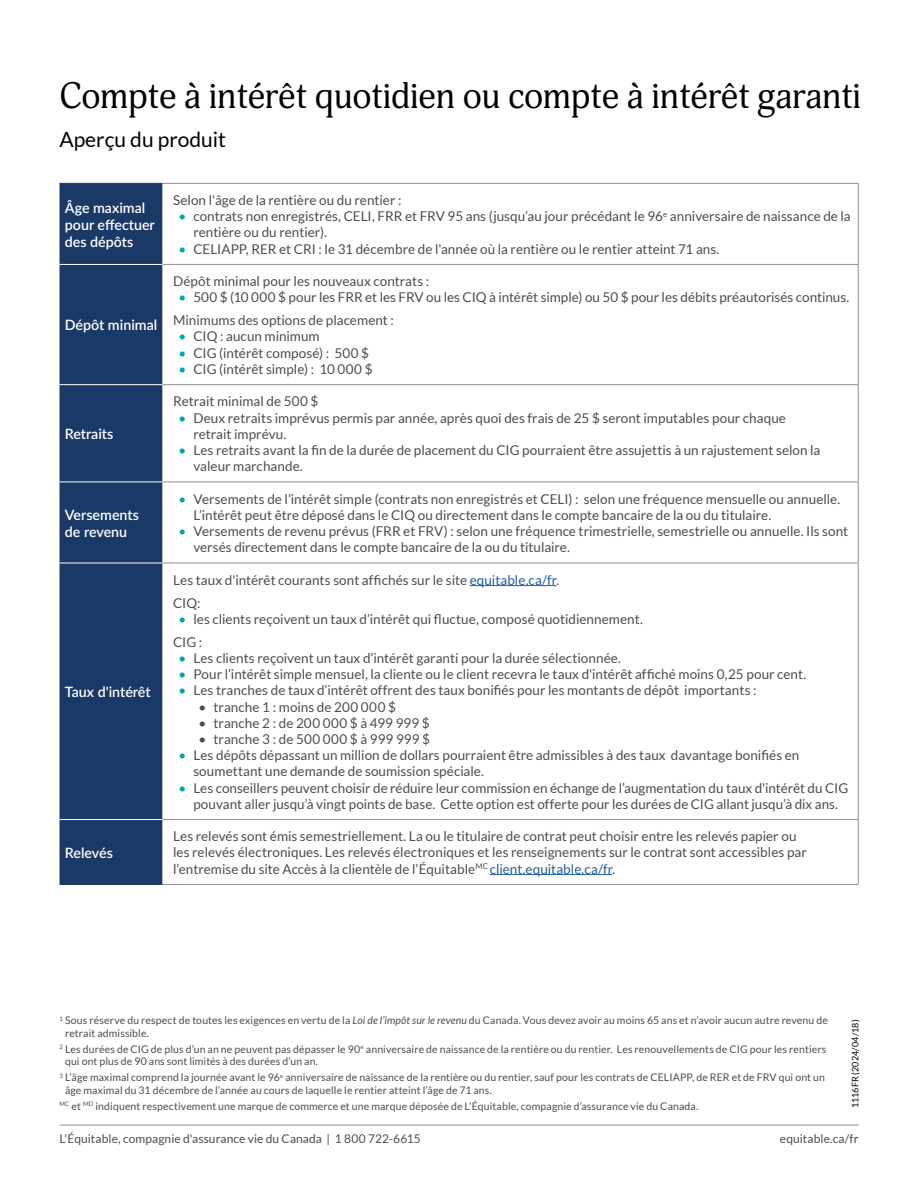
<style>
.page{position:relative;width:918px;height:1188px;background:#fff}
.page>*{position:absolute;margin:0;border:0;box-sizing:border-box;transform-origin:0 0}
.t1{font:36px "Adonis";letter-spacing:-.01em;color:#000}
.t2{font:21px "Lato";color:#000}
.t3{font:600 14.25px/17.1px "Lato";color:#fff}
.t4{font:13.5px/16.2px "Lato";color:#4d4d4e}
.t5{font:12px "Lato";letter-spacing:.01em;color:#4d4d4e}
.t6{font:10.5px/12.6px "Lato";letter-spacing:.01em;color:#4d4d4e}
.t7{font:9px "Lato";letter-spacing:.01em;color:#000}
.s1{color:#00a4ac}
.s2{color:#215e9e}
.s3{font-style:italic}
</style>
<div class="page">
<hr style="left:59px;top:1125px;width:800px;height:1px;background:#959190">
<div style="left:59px;top:184px;width:103px;height:700px;background:#1b3966"></div>
<hr style="left:162px;top:183px;width:697px;height:1px;background:#959191">
<hr style="left:858px;top:184px;width:1px;height:80px;background:#959191">
<hr style="left:162px;top:264px;width:697px;height:1px;background:#959191">
<hr style="left:858px;top:265px;width:1px;height:119px;background:#959191">
<hr style="left:162px;top:384px;width:697px;height:1px;background:#959191">
<hr style="left:858px;top:385px;width:1px;height:97px;background:#959191">
<hr style="left:162px;top:482px;width:697px;height:1px;background:#959191">
<hr style="left:858px;top:482px;width:1px;height:81px;background:#959191">
<hr style="left:162px;top:563px;width:697px;height:1px;background:#959191">
<hr style="left:858px;top:563px;width:1px;height:256px;background:#959191">
<hr style="left:162px;top:819px;width:697px;height:1px;background:#959191">
<hr style="left:858px;top:820px;width:1px;height:64px;background:#959191">
<hr style="left:162px;top:884px;width:697px;height:1px;background:#959191">
<hr style="left:59px;top:884px;width:103px;height:1px;background:#1b3966">
<hr style="left:59px;top:264px;width:103px;height:1px;background:#fff">
<hr style="left:59px;top:384px;width:103px;height:1px;background:#fff">
<hr style="left:59px;top:482px;width:103px;height:1px;background:#fff">
<hr style="left:59px;top:563px;width:103px;height:1px;background:#fff">
<hr style="left:59px;top:819px;width:103px;height:1px;background:#fff">
<hr style="left:59px;top:183px;width:103px;height:1px;background:#1b3966">
<hr style="left:470px;top:585px;width:87px;height:1px;background:#215e9e">
<hr style="left:490px;top:874px;width:122px;height:1px;background:#215e9e">
<h1 class="t1" style="left:59px;top:75px;width:803px">Compte à intérêt quotidien ou compte à intérêt garanti</h1>
<h2 class="t2" style="left:59px;top:128px;width:168px">Aperçu du produit</h2>
<p class="t3" style="left:65px;top:198px;width:91px">Âge maximal pour effectuer des dépôts</p>
<p class="t4" style="left:173px;top:192px;width:230px">Selon l'âge de la rentière ou du rentier :</p>
<p class="t4" style="left:193px;top:208px;width:659px;text-indent:-15px"><span class="s1">•</span> contrats non enregistrés, CELI, FRR et FRV 95 ans (jusqu’au jour précédant le 96<sup>e</sup> anniversaire de naissance de la rentière ou du rentier).</p>
<p class="t4" style="left:178px;top:241px;width:543px"><span class="s1">•</span> CELIAPP, RER et CRI : le 31 décembre de l'année où la rentière ou le rentier atteint 71 ans.</p>
<p class="t3" style="left:65px;top:316px;width:94px">Dépôt minimal</p>
<p class="t3" style="left:65px;top:425px;width:50px">Retraits</p>
<p class="t3" style="left:65px;top:505px;width:75px">Versements de revenu</p>
<p class="t3" style="left:65px;top:683px;width:87px">Taux d'intérêt</p>
<p class="t3" style="left:65px;top:843px;width:50px">Relevés</p>
<p class="t4" style="left:173px;top:273px;width:258px">Dépôt minimal pour les nouveaux contrats :</p>
<p class="t4" style="left:173px;top:286px;width:678px;line-height:23px;text-indent:5px"><span class="s1">•</span> 500 $ (10 000 $ pour les FRR et les FRV ou les CIQ à intérêt simple) ou 50 $ pour les débits préautorisés continus.<br>Minimums des options de placement :</p>
<p class="t4" style="left:178px;top:328px;width:143px"><span class="s1">•</span> CIQ : aucun minimum</p>
<p class="t4" style="left:178px;top:345px;width:192px"><span class="s1">•</span> CIG (intérêt composé) : 500 $</p>
<p class="t4" style="left:178px;top:361px;width:196px"><span class="s1">•</span> CIG (intérêt simple) : 10 000 $</p>
<p class="t4" style="left:173px;top:393px;width:147px">Retrait minimal de 500 $</p>
<p class="t4" style="left:193px;top:409px;width:594px;text-indent:-15px"><span class="s1">•</span> Deux retraits imprévus permis par année, après quoi des frais de 25 $ seront imputables pour chaque retrait imprévu.</p>
<p class="t4" style="left:193px;top:442px;width:629px;text-indent:-15px"><span class="s1">•</span> Les retraits avant la fin de la durée de placement du CIG pourraient être assujettis à un rajustement selon la valeur marchande.</p>
<p class="t4" style="left:193px;top:491px;width:648px;text-indent:-15px"><span class="s1">•</span> Versements de l’intérêt simple (contrats non enregistrés et CELI) : selon une fréquence mensuelle ou annuelle.<br>L’intérêt peut être déposé dans le CIQ ou directement dans le compte bancaire de la ou du titulaire.</p>
<p class="t4" style="left:193px;top:523px;width:656px;text-indent:-15px"><span class="s1">•</span> Versements de revenu prévus (FRR et FRV) : selon une fréquence trimestrielle, semestrielle ou annuelle. Ils sont versés directement dans le compte bancaire de la ou du titulaire.</p>
<p class="t4" style="left:173px;top:568px;width:388px;line-height:23px">Les taux d'intérêt courants sont affichés sur le site <span class="s2">equitable.ca/fr</span>.<br>CIQ:</p>
<p class="t4" style="left:173px;top:607px;width:471px;line-height:23px;text-indent:5px"><span class="s1">•</span> les clients reçoivent un taux d’intérêt qui fluctue, composé quotidiennement.<br>CIG :</p>
<p class="t4" style="left:178px;top:650px;width:444px"><span class="s1">•</span> Les clients reçoivent un taux d’intérêt garanti pour la durée sélectionnée.</p>
<p class="t4" style="left:178px;top:666px;width:629px"><span class="s1">•</span> Pour l’intérêt simple mensuel, la cliente ou le client recevra le taux d'intérêt affiché moins 0,25 pour cent.</p>
<p class="t4" style="left:178px;top:682px;width:580px"><span class="s1">•</span> Les tranches de taux d’intérêt offrent des taux bonifiés pour les montants de dépôt importants :</p>
<p class="t4" style="left:199px;top:698px;width:199px">• tranche 1 : moins de 200 000 $</p>
<p class="t4" style="left:199px;top:715px;width:233px">• tranche 2 : de 200 000 $ à 499 999 $</p>
<p class="t4" style="left:199px;top:731px;width:233px">• tranche 3 : de 500 000 $ à 999 999 $</p>
<p class="t4" style="left:193px;top:747px;width:608px;text-indent:-15px"><span class="s1">•</span> Les dépôts dépassant un million de dollars pourraient être admissibles à des taux davantage bonifiés en soumettant une demande de soumission spéciale.</p>
<p class="t4" style="left:178px;top:779px;width:671px;text-align:center"><span class="s1">•</span> Les conseillers peuvent choisir de réduire leur commission en échange de l’augmentation du taux d'intérêt du CIG pouvant aller jusqu’à vingt points de base. Cette option est offerte pour les durées de CIG allant jusqu’à dix ans.</p>
<p class="t4" style="left:173px;top:828px;width:635px">Les relevés sont émis semestriellement. La ou le titulaire de contrat peut choisir entre les relevés papier ou les relevés électroniques. Les relevés électroniques et les renseignements sur le contrat sont accessibles par l’entremise du site Accès à la clientèle de l’Équitable<sup>MC</sup> <span class="s2">client.equitable.ca/fr</span>.</p>
<p class="t6" style="left:65px;top:1014px;width:764px;text-indent:-6px"><sup>1</sup> Sous réserve du respect de toutes les exigences en vertu de la <span class="s3">Loi de l’impôt sur le revenu</span> du Canada. Vous devez avoir au moins 65 ans et n’avoir aucun autre revenu de retrait admissible.</p>
<p class="t6" style="left:65px;top:1043px;width:763px;text-indent:-6px"><sup>2</sup> Les durées de CIG de plus d’un an ne peuvent pas dépasser le 90<sup>e</sup> anniversaire de naissance de la rentière ou du rentier. Les renouvellements de CIG pour les rentiers qui ont plus de 90 ans sont limités à des durées d’un an.</p>
<p class="t6" style="left:65px;top:1071px;width:761px;text-indent:-6px"><sup>3</sup> L’âge maximal comprend la journée avant le 96<sup>e</sup> anniversaire de naissance de la rentière ou du rentier, sauf pour les contrats de CELIAPP, de RER et de FRV qui ont un âge maximal du 31 décembre de l’année au cours de laquelle le rentier atteint l’âge de 71 ans.</p>
<p class="t6" style="left:59px;top:1099px;width:640px"><sup>MC</sup> et <sup>MD</sup> indiquent respectivement une marque de commerce et une marque déposée de L’Équitable, compagnie d’assurance vie du Canada.</p>
<p class="t7" style="left:850px;top:1108px;width:90px;rotate:-90deg">1116FR (2024/04/18)</p>
<p class="t5" style="left:59px;top:1132px;width:363px">L'Équitable, compagnie d'assurance vie du Canada | 1 800 722-6615</p>
<p class="t5" style="left:780px;top:1132px;width:80px">equitable.ca/fr</p>
</div>
